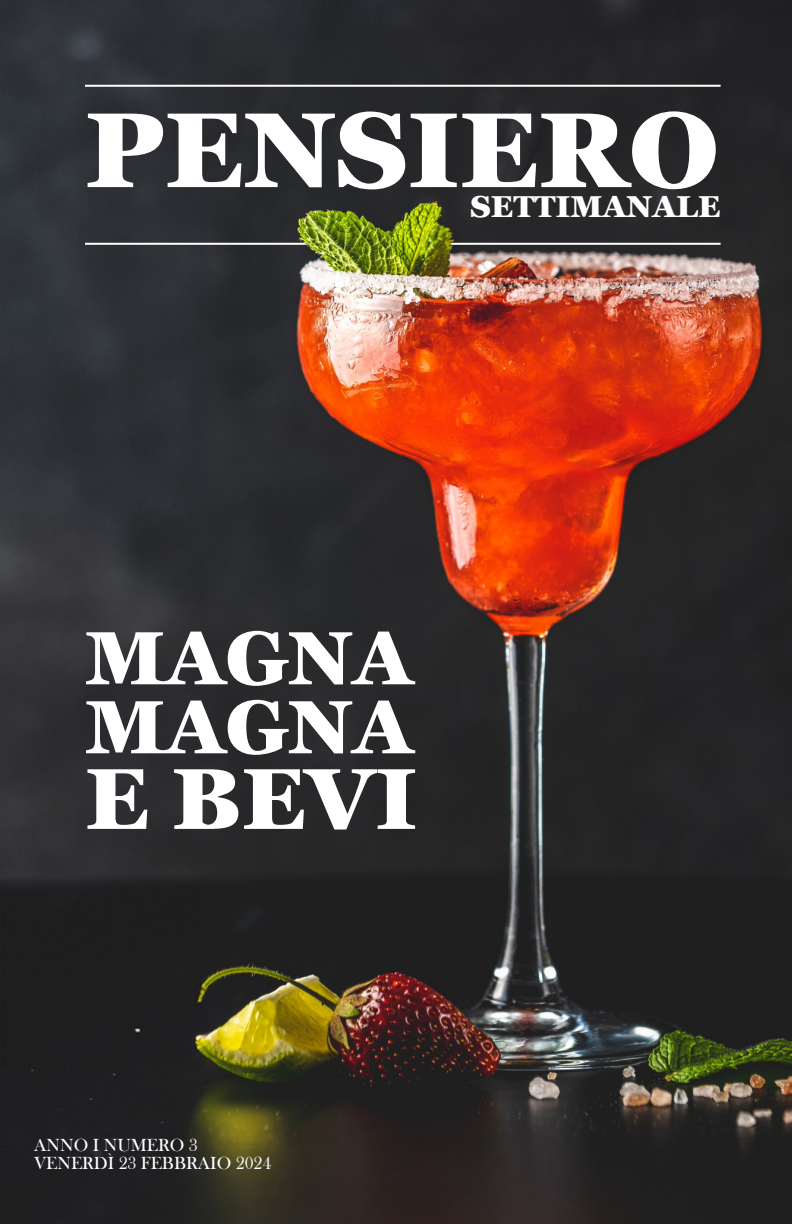
<style>
.page{position:relative;width:792px;height:1224px;background:#fff}
.page>*{position:absolute;margin:0;border:0;box-sizing:border-box;transform-origin:0 0}
.t1{font:900 106px "Georgia Pro";color:#fff}
.t2{font:900 86px "Georgia Pro";color:#fff}
.t3{font:900 75px "Georgia Pro";color:#fff}
.t4{font:900 30px "Georgia Pro";color:#fff}
.t5{font:18px "Bask Old Face";color:#fff}
</style>
<div class="page">
<img style="left:0;top:0;width:792px;height:1224px">
<hr style="left:85px;top:243px;width:636px;height:2px;background:#fff">
<hr style="left:85px;top:85px;width:636px;height:2px;background:#fff">
<p class="t1" style="left:85px;top:90px;width:636px">PENSIERO</p>
<p class="t4" style="left:470px;top:189px;width:252px">SETTIMANALE</p>
<p class="t3" style="left:85px;top:616px;width:329px">MAGNA</p>
<p class="t3" style="left:85px;top:685px;width:329px">MAGNA</p>
<p class="t2" style="left:85px;top:750px;width:334px">E BEVI</p>
<p class="t5" style="left:34px;top:1135px;width:165px">ANNO I NUMERO 3</p>
<p class="t5" style="left:34px;top:1153px;width:239px">VENERDÌ 23 FEBBRAIO 2024</p>
</div>
